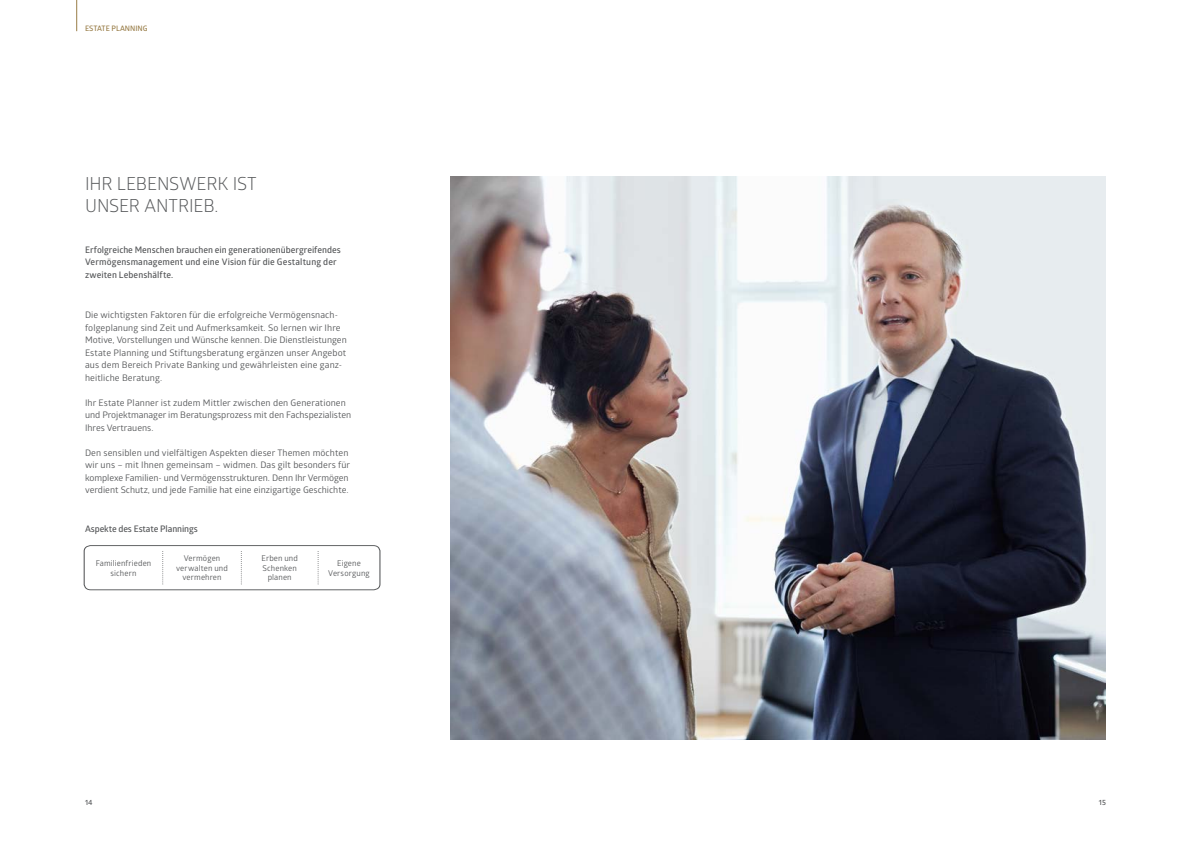
<style>
.page{position:relative;width:1191px;height:842px;background:#fff}
.page>*{position:absolute;margin:0;border:0;box-sizing:border-box;transform-origin:0 0}
.t1{font:18px/21.6px "Glober";letter-spacing:-.01em;color:#555759}
.t2{font:9px/12.5px "Glober";letter-spacing:.01em;color:#555759}
.t3{font:600 9px/12.5px "Glober";letter-spacing:.005em;color:#555759}
.t4{font:8px/9.6px "Glober";letter-spacing:.015em;color:#555759;text-align:center}
.t5{font:600 7.5px "Glober";color:#987c46}
.t6{font:600 7.5px "Glober";color:#555759}
</style>
<div class="page">
<img style="left:451px;top:177px;width:655px;height:563px">
<hr style="left:77px;top:0;width:1px;height:31px;background:#987c46">
<svg style="left:84px;top:545px;width:296px;height:45px"></svg>
<p class="t5" style="left:85px;top:23px;width:64px">ESTATE PLANNING</p>
<h1 class="t1" style="left:85px;top:172px;width:173px">IHR LEBENSWERK IST<br>UNSER ANTRIEB.</h1>
<p class="t3" style="left:85px;top:243px;width:257px">Erfolgreiche Menschen brauchen ein generationenübergreifendes<br>Vermögensmanagement und eine Vision für die Gestaltung der zweiten Lebenshälfte.</p>
<p class="t2" style="left:85px;top:309px;width:263px">Die wichtigsten Faktoren für die erfolgreiche Vermögensnach&shy;folgeplanung sind Zeit und Aufmerksamkeit. So lernen wir Ihre Motive, Vorstellungen und Wünsche kennen. Die Dienstleistungen Estate Planning und Stiftungsberatung ergänzen unser Angebot aus dem Bereich Private Banking und gewährleisten eine ganz&shy;heitliche Beratung.</p>
<p class="t2" style="left:85px;top:396px;width:268px">Ihr Estate Planner ist zudem Mittler zwischen den Generationen und Projektmanager im Beratungsprozess mit den Fachspezialisten<br>Ihres Vertrauens.</p>
<p class="t2" style="left:85px;top:446px;width:267px">Den sensiblen und vielfältigen Aspekten dieser Themen möchten wir uns – mit Ihnen gemeinsam – widmen. Das gilt besonders für komplexe Familien- und Vermögensstrukturen. Denn Ihr Vermögen verdient Schutz, und jede Familie hat eine einzigartige Geschichte.</p>
<p class="t3" style="left:85px;top:523px;width:114px">Aspekte des Estate Plannings</p>
<p class="t4" style="left:96px;top:558px;width:57px">Familienfrieden sichern</p>
<p class="t4" style="left:176px;top:553px;width:53px">Vermögen verwalten und vermehren</p>
<p class="t4" style="left:261px;top:553px;width:38px">Erben und<br>Schenken planen</p>
<p class="t4" style="left:328px;top:558px;width:43px">Eigene<br>Versorgung</p>
<p class="t6" style="left:85px;top:797px;width:9px">14</p>
<p class="t6" style="left:1098px;top:797px;width:9px">15</p>
</div>
